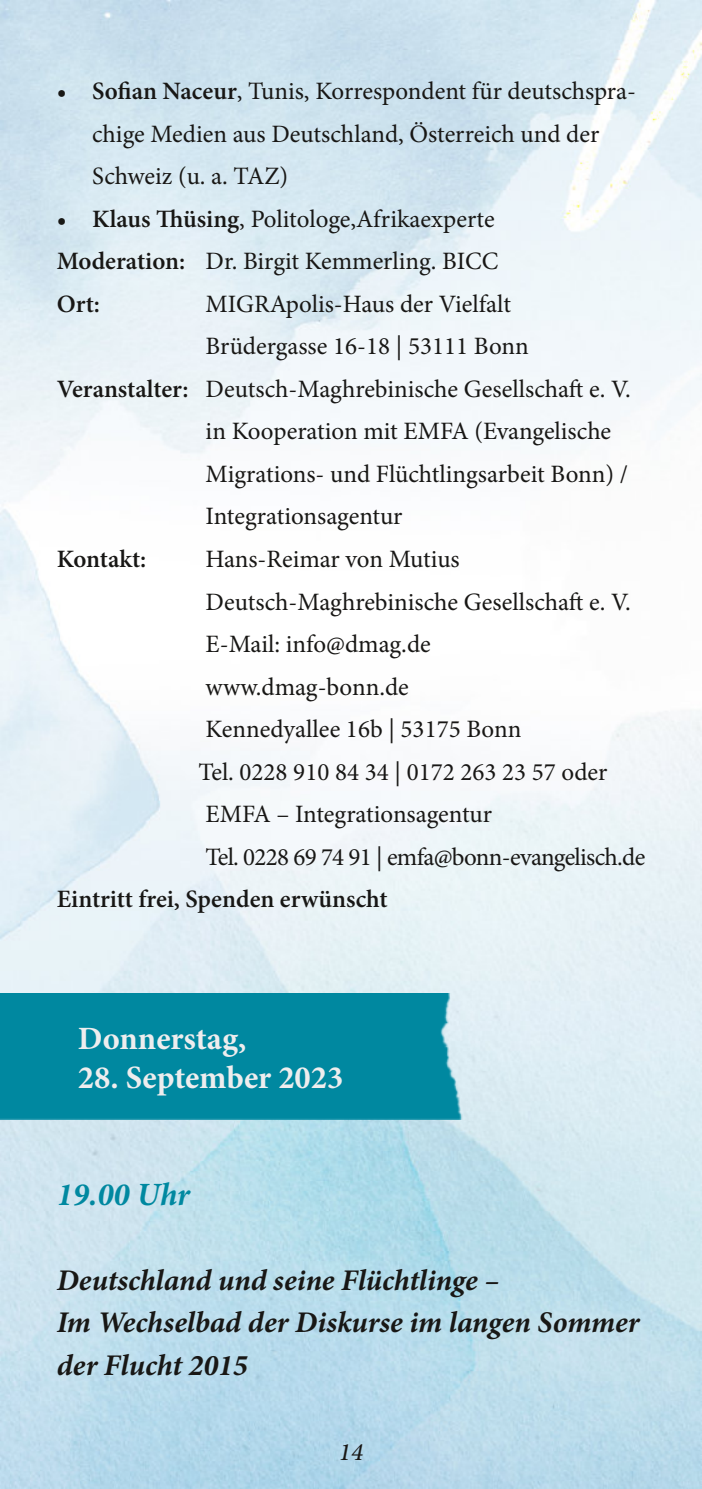
<style>
.page{position:relative;width:702px;height:1489px;background:#fff}
.page>*{position:absolute;margin:0;border:0;box-sizing:border-box;transform-origin:0 0}
.t1{font:700 32.5px "Minion Pro";color:#eeedee}
.t2{font:italic 700 32.5px "Minion Pro";color:#0088a0}
.t3{font:italic 700 30px/42.5px "Minion Pro";letter-spacing:-.005em;color:#181715}
.t4{font:25px/42.5px "Minion Pro";color:#181715}
.t5{font:600 25px "Minion Pro";letter-spacing:-.005em;color:#181715}
.t6{font:italic 500 25px "Minion Pro";color:#181715}
.s1{font-weight:600}
</style>
<div class="page">
<img style="left:0;top:0;width:702px;height:1488px">
<div style="left:0;top:993px;width:474px;height:126px;background:#0088a0"></div>
<p class="t4" style="left:92px;top:72px;width:545px;text-indent:-35px"><span class="s1">• Sofian Naceur</span>, Tunis, Korrespondent für deutschspra&shy;chige Medien aus Deutschland, Österreich und der<br>Schweiz (u. a. TAZ)</p>
<p class="t4" style="left:57px;top:200px;width:443px"><span class="s1">• Klaus Thüsing</span>, Politologe,Afrikaexperte<br><span class="s1">Moderation:</span> Dr. Birgit Kemmerling. BICC<br><span class="s1">Ort:</span></p>
<p class="t4" style="left:206px;top:285px;width:307px">MIGRApolis-Haus der Vielfalt</p>
<p class="t4" style="left:206px;top:327px;width:325px">Brüdergasse 16-18 | 53111 Bonn</p>
<p class="t4" style="left:57px;top:370px;width:575px"><span class="s1">Veranstalter:</span> Deutsch-Maghrebinische Gesellschaft e. V.</p>
<p class="t4" style="left:206px;top:412px;width:407px">in Kooperation mit EMFA (Evangelische</p>
<p class="t4" style="left:206px;top:455px;width:424px">Migrations- und Flüchtlingsarbeit Bonn) /</p>
<p class="t4" style="left:206px;top:497px;width:198px">Integrationsagentur</p>
<p class="t5" style="left:57px;top:549px;width:91px">Kontakt:</p>
<p class="t4" style="left:198px;top:540px;width:448px">Hans-Reimar von Mutius<br>Deutsch-Maghrebinische Gesellschaft e. V.<br>E-Mail: info@dmag.de<br>www.dmag-bonn.de<br>Kennedyallee 16b | 53175 Bonn<br>Tel. 0228 910 84 34 | 0172 263 23 57 oder<br>EMFA – Integrationsagentur<br>Tel. 0228 69 74 91 | emfa@bonn-evangelisch.de</p>
<p class="t5" style="left:57px;top:889px;width:332px">Eintritt frei, Spenden erwünscht</p>
<h1 class="t1" style="left:78px;top:1024px;width:170px">Donnerstag,</h1>
<h1 class="t1" style="left:78px;top:1063px;width:267px">28. September 2023</h1>
<h1 class="t2" style="left:57px;top:1181px;width:135px">19.00 Uhr</h1>
<p class="t3" style="left:57px;top:1261px;width:584px">Deutschland und seine Flüchtlinge –<br>Im Wechselbad der Diskurse im langen Sommer der Flucht 2015</p>
<p class="t6" style="left:339px;top:1441px;width:26px">14</p>
</div>
